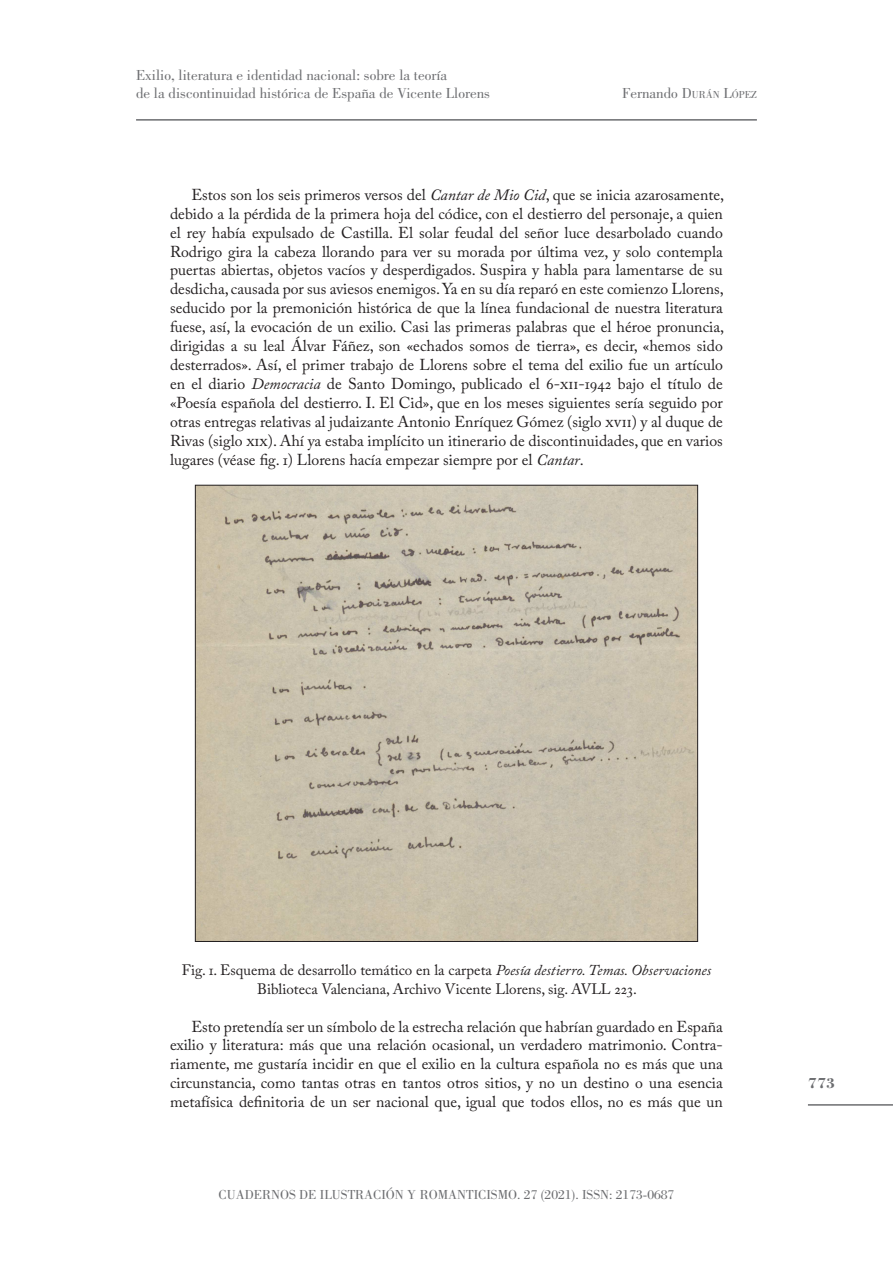
<style>
.page{position:relative;width:893px;height:1263px;background:#fff}
.page>*{position:absolute;margin:0;border:0;box-sizing:border-box;transform-origin:0 0}
.Texto{font:15.75px/18.9px "Adobe Caslon Pro";color:#231f20;text-align:justify}
.Cita{font:15px "Adobe Caslon Pro";color:#231f20}
.t1{font:15px/18px "Bodoni Std";color:#6c6d70}
.t2{font:700 15px "Bodoni Std";color:#6c6d70}
.t3{font:13.5px "Bodoni Std";color:#6c6d70}
.s1{font-style:inherit}
.s2{font-size:10.5px}
.s3{font-style:italic}
</style>
<div class="page">
<hr style="left:136px;top:119px;width:621px;height:2px;background:#6c6d70">
<hr style="left:808px;top:1104px;width:85px;height:2px;background:#6c6d70">
<img style="left:197px;top:487px;width:499px;height:453px">
<p class="t1" style="left:136px;top:66px;width:356px">Exilio, literatura e identidad nacional: sobre la teoría<br>de la discontinuidad histórica de España de Vicente Llorens</p>
<p class="t1" style="left:622px;top:84px;width:136px">Fernando <span class="s1">D</span><span class="s2">URÁN</span> <span class="s1">L</span><span class="s2">ÓPEZ</span></p>
<p class="Texto" style="left:170px;top:185px;width:555px;text-indent:21px">Estos son los seis primeros versos del <span class="s3">Cantar de Mio Cid</span>, que se inicia azarosamente, debido a la pérdida de la primera hoja del códice, con el destierro del personaje, a quien el rey había expulsado de Castilla. El solar feudal del señor luce desarbolado cuando Rodrigo gira la cabeza llorando para ver su morada por última vez, y solo contempla puertas abiertas, objetos vacíos y desperdigados. Suspira y habla para lamentarse de su desdicha, causada por sus aviesos enemigos. Ya en su día reparó en este comienzo Llorens, seducido por la premonición histórica de que la línea fundacional de nuestra literatura fuese, así, la evocación de un exilio. Casi las primeras palabras que el héroe pronuncia, dirigidas a su leal Álvar Fáñez, son «echados somos de tierra», es decir, «hemos sido desterrados». Así, el primer trabajo de Llorens sobre el tema del exilio fue un artículo en el diario <span class="s3">Democracia</span> de Santo Domingo, publicado el 6-xii-1942 bajo el título de «Poesía española del destierro. I. El Cid», que en los meses siguientes sería seguido por otras entregas relativas al judaizante Antonio Enríquez Gómez (siglo xvii) y al duque de Rivas (siglo xix). Ahí ya estaba implícito un itinerario de discontinuidades, que en varios lugares (véase fig. 1) Llorens hacía empezar siempre por el <span class="s3">Cantar</span>.</p>
<p class="Cita" style="left:182px;top:961px;width:531px">Fig. 1. Esquema de desarrollo temático en la carpeta <span class="s3">Poesía destierro. Temas. Observaciones</span></p>
<p class="Cita" style="left:257px;top:980px;width:381px">Biblioteca Valenciana, Archivo Vicente Llorens, sig. AVLL 223.</p>
<p class="Texto" style="left:170px;top:1017px;width:554px;text-indent:21px">Esto pretendía ser un símbolo de la estrecha relación que habrían guardado en España exilio y literatura: más que una relación ocasional, un verdadero matrimonio. Contra&shy;riamente, me gustaría incidir en que el exilio en la cultura española no es más que una circunstancia, como tantas otras en tantos otros sitios, y no un destino o una esencia metafísica definitoria de un ser nacional que, igual que todos ellos, no es más que un</p>
<p class="t3" style="left:219px;top:1187px;width:457px">CUADERNOS DE ILUSTRACIÓN Y ROMANTICISMO. 27 (2021). ISSN: 2173-0687</p>
<p class="t2" style="left:808px;top:1074px;width:29px">773</p>
</div>
